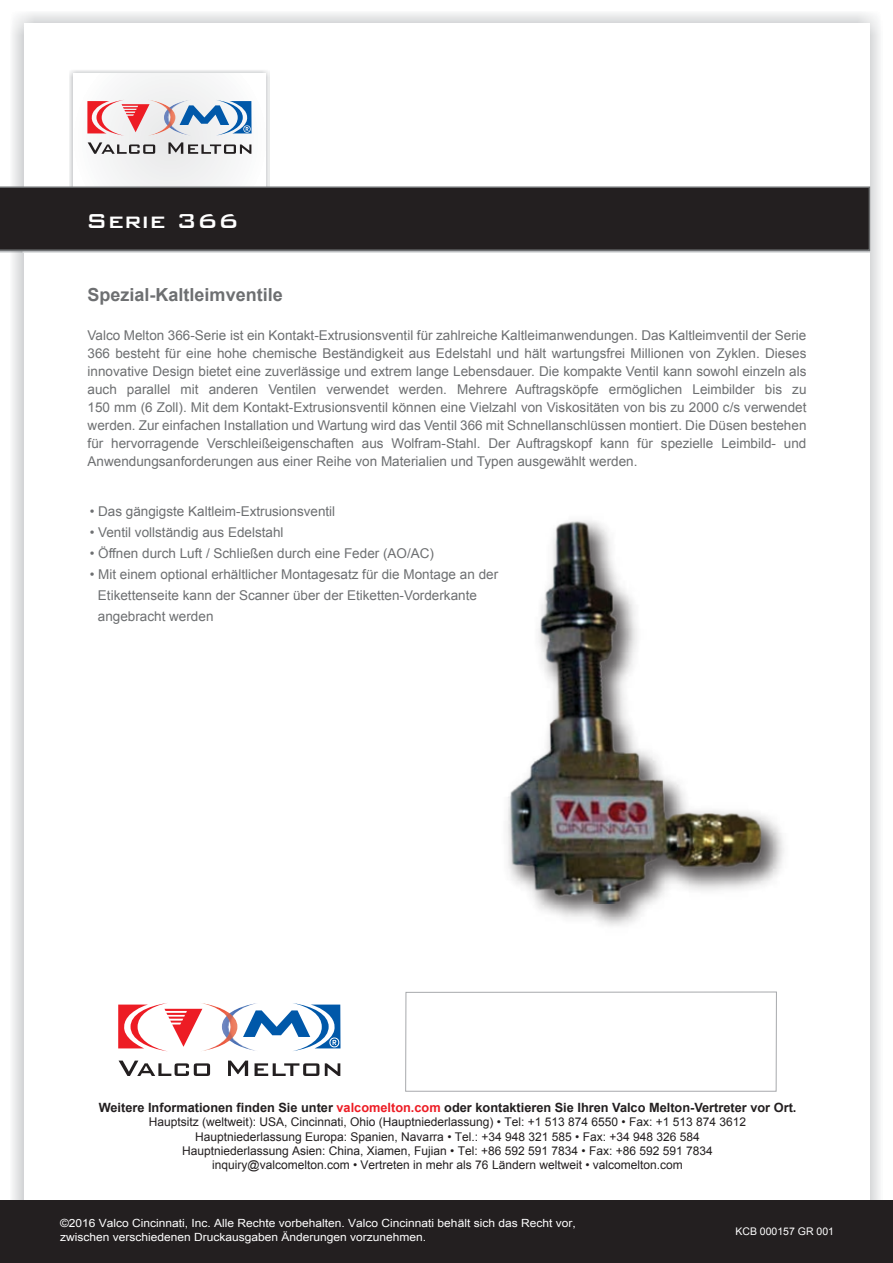
<style>
.page{position:relative;width:893px;height:1263px;background:#fff}
.page>*{position:absolute;margin:0;border:0;box-sizing:border-box;transform-origin:0 0}
.t1{font:500 27px "Bank Gothic BT";color:#fff}
.t2{font:700 18px "Arial";color:#6d6f71}
.t3{font:13.5px/18px "Arial";color:#6d6f71;text-align:justify}
.t4{font:700 12.75px "Arial";color:#231f20}
.t5{font:12px/14.4px "Arial";color:#231f20;text-align:center}
.t6{font:11.25px/13.5px "Arial";color:#fff;scale:1.07 1}
.t7{font:10.5px "Arial";color:#fff}
.s1{color:#ed1c24}
</style>
<div class="page">
<img style="left:70px;top:70px;width:199px;height:116px">
<div style="left:74px;top:73px;width:191px;height:132px;background:#f5f6f6"></div>
<div style="left:0;top:186px;width:870px;height:65px;background:#231f20"></div>
<img style="left:175px;top:102px;width:5px;height:34px">
<img style="left:150px;top:100px;width:25px;height:36px">
<svg style="left:88px;top:142px;width:163px;height:12px"></svg>
<svg style="left:87px;top:100px;width:63px;height:36px"></svg>
<svg style="left:180px;top:100px;width:72px;height:36px"></svg>
<img style="left:237px;top:1006px;width:6px;height:42px">
<img style="left:202px;top:1003px;width:35px;height:48px">
<svg style="left:119px;top:1060px;width:221px;height:16px"></svg>
<svg style="left:118px;top:1003px;width:84px;height:48px"></svg>
<svg style="left:243px;top:1003px;width:97px;height:48px"></svg>
<div style="left:405px;top:992px;width:372px;height:99px;border:1px solid #a7a9ac"></div>
<div style="left:0;top:1200px;width:893px;height:63px;background:#231f20"></div>
<img style="left:412px;top:816px;width:372px;height:209px">
<img style="left:505px;top:520px;width:257px;height:385px">
<h1 class="t1" style="left:86px;top:206px;width:155px">Serie 366</h1>
<h2 class="t2" style="left:88px;top:283px;width:197px">Spezial-Kaltleimventile</h2>
<p class="t3" style="left:88px;top:327px;width:720px">Valco Melton 366-Serie ist ein Kontakt-Extrusionsventil für zahlreiche Kaltleimanwendungen. Das Kaltleimventil der Serie 366 besteht für eine hohe chemische Beständigkeit aus Edelstahl und hält wartungsfrei Millionen von Zyklen. Dieses innovative Design bietet eine zuverlässige und extrem lange Lebensdauer. Die kompakte Ventil kann sowohl einzeln als auch parallel mit anderen Ventilen verwendet werden. Mehrere Auftragsköpfe ermöglichen Leimbilder bis zu 150 mm (6 Zoll). Mit dem Kontakt-Extrusionsventil können eine Vielzahl von Viskositäten von bis zu 2000 c/s verwendet werden. Zur einfachen Installation und Wartung wird das Ventil 366 mit Schnellanschlüssen montiert. Die Düsen bestehen für hervorragende Verschleißeigenschaften aus Wolfram-Stahl. Der Auftragskopf kann für spezielle Leimbild- und Anwendungsanforderungen aus einer Reihe von Materialien und Typen ausgewählt werden.</p>
<p class="t3" style="left:90px;top:502px;width:247px">• Das gängigste Kaltleim-Extrusionsventil</p>
<p class="t3" style="left:90px;top:523px;width:195px">• Ventil vollständig aus Edelstahl</p>
<p class="t3" style="left:90px;top:544px;width:346px">• Öffnen durch Luft / Schließen durch eine Feder (AO/AC)</p>
<p class="t3" style="left:98px;top:564px;width:402px;line-height:21px;text-align:left;text-indent:-8px">• Mit einem optional erhältlicher Montagesatz für die Montage an der<br>Etikettenseite kann der Scanner über der Etiketten-Vorderkante angebracht werden</p>
<p class="t4" style="left:99px;top:1099px;width:699px">Weitere Informationen finden Sie unter <span class="s1">valcomelton.com</span> oder kontaktieren Sie Ihren Valco Melton-Vertreter vor Ort.</p>
<p class="t5" style="left:149px;top:1115px;width:599px">Hauptsitz (weltweit): USA, Cincinnati, Ohio (Hauptniederlassung) • Tel: +1 513 874 6550 • Fax: +1 513 874 3612<br>Hauptniederlassung Europa: Spanien, Navarra • Tel.: +34 948 321 585 • Fax: +34 948 326 584<br>Hauptniederlassung Asien: China, Xiamen, Fujian • Tel: +86 592 591 7834 • Fax: +86 592 591 7834 inquiry@valcomelton.com • Vertreten in mehr als 76 Ländern weltweit • valcomelton.com</p>
<p class="t6" style="left:60px;top:1216px;width:483px">©2016 Valco Cincinnati, Inc. Alle Rechte vorbehalten. Valco Cincinnati behält sich das Recht vor, zwischen verschiedenen Druckausgaben Änderungen vorzunehmen.</p>
<p class="t7" style="left:735px;top:1224px;width:100px">KCB 000157 GR 001</p>
</div>
